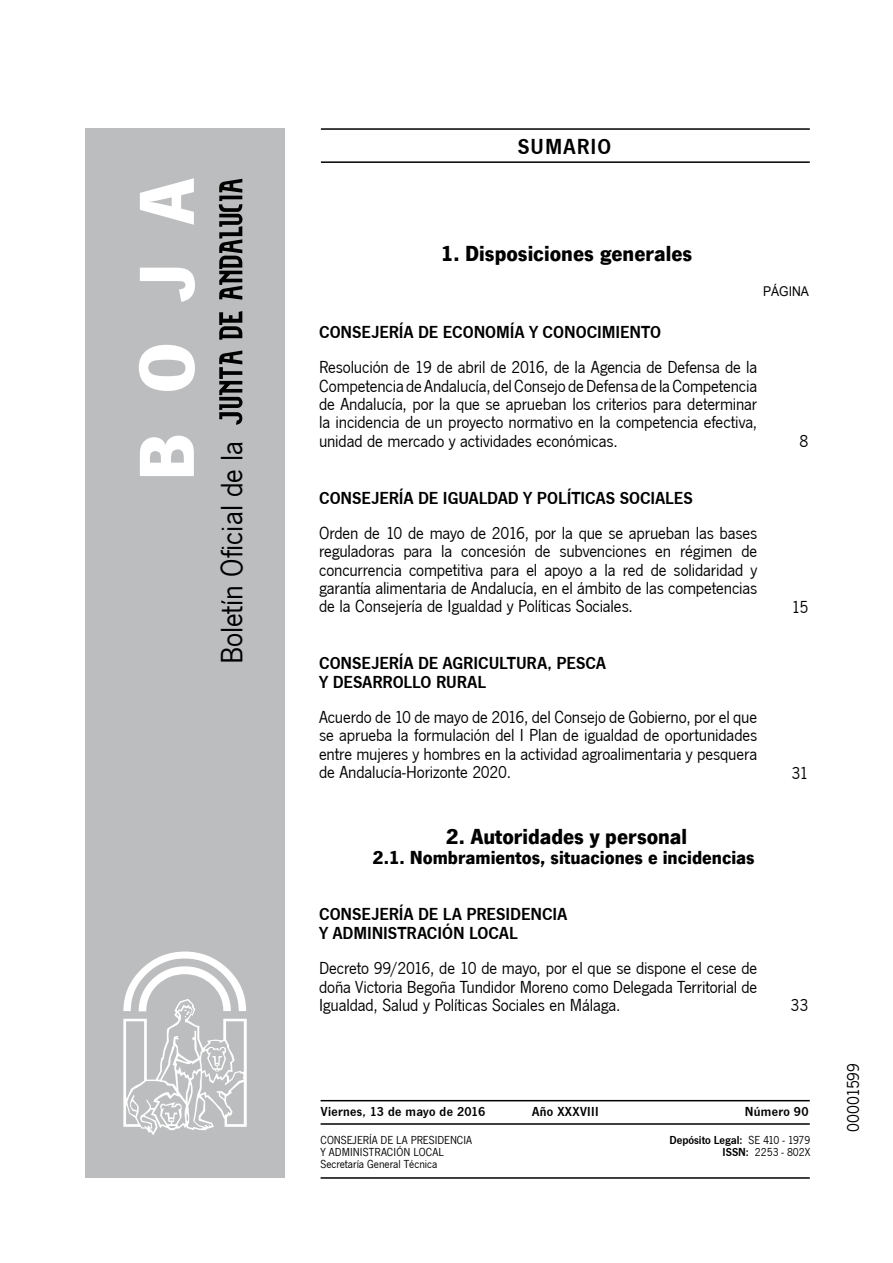
<style>
.page{position:relative;width:893px;height:1263px;background:#fff}
.page>*{position:absolute;margin:0;border:0;box-sizing:border-box;transform-origin:0 0}
.t1{font:700 81px "News Got T";color:#fff}
.t2{font:31.95px "News Got T";color:#000}
.t3{font:700 22.5px "News Got T";color:#000}
.t4{font:600 22.5px "News Got T";letter-spacing:.05em;color:#000}
.t5{font:700 19.5px "News Got T";color:#000}
.t6{font:18px/18.3px "News Got T";letter-spacing:-.01em;color:#000;text-align:justify}
.t7{font:600 18px/18.3px "News Got T";color:#000}
.t8{font:600 13.5px "News Got T";letter-spacing:.025em;color:#000}
.t9{font:13.5px "Arial";color:#000;scale:.9 1}
.t10{font:12px/12px "News Got T";color:#000}
.t11{font:600 12px/12px "News Got T";color:#000;text-align:right}
.s1{font-weight:400}
</style>
<div class="page">
<hr style="left:321px;top:128px;width:488px;height:2px;background:#000">
<hr style="left:321px;top:161px;width:488px;height:2px;background:#000">
<div style="left:85px;top:128px;width:200px;height:1050px;background:#bcbdbe"></div>
<svg style="left:219px;top:351px;width:23px;height:74px"></svg>
<svg style="left:219px;top:311px;width:23px;height:29px"></svg>
<svg style="left:219px;top:179px;width:23px;height:121px"></svg>
<svg style="left:123px;top:952px;width:124px;height:183px"></svg>
<hr style="left:320px;top:1100px;width:489px;height:1px;background:#000">
<hr style="left:320px;top:1177px;width:489px;height:2px;background:#000">
<hr style="left:320px;top:1123px;width:489px;height:2px;background:#000">
<h1 class="t1" style="left:119px;top:481px;width:305px;rotate:-90deg">BOJA</h1>
<h2 class="t2" style="left:214px;top:664px;width:225px;rotate:-90deg">Boletín Oficial de la</h2>
<p class="t4" style="left:517px;top:134px;width:95px">SUMARIO</p>
<p class="t3" style="left:440px;top:240px;width:253px">1. Disposiciones generales</p>
<p class="t9" style="left:763px;top:282px;width:53px">PÁGINA</p>
<p class="t7" style="left:319px;top:323px;width:136px">CONSEJERÍA DE ECONOM</p>
<p class="t7" style="left:510px;top:323px;width:54px">ÍA Y CONOCIMI</p>
<p class="t7" style="left:620px;top:323px;width:40px">ENTO</p>
<p class="t6" style="left:319px;top:358px;width:439px">Resolución de 19 de abril de 2016, de la Agencia de Defensa de la Competencia de Andalucía, del Consejo de Defensa de la Competencia de Andalucía, por la que se aprueban los criterios para determinar la incidencia de un proyecto normativo en la competencia efectiva, unidad de mercado y actividades económicas.</p>
<p class="t7" style="left:319px;top:488px;width:151px">CONSEJERÍA DE IGUALDAD</p>
<p class="t7" style="left:523px;top:488px;width:67px">Y POLÍTICAS</p>
<p class="t7" style="left:619px;top:488px;width:20px">SOCIAL</p>
<p class="t7" style="left:673px;top:488px;width:18px">ES</p>
<p class="t6" style="left:319px;top:524px;width:440px">Orden de 10 de mayo de 2016, por la que se aprueban las bases reguladoras para la concesión de subvenciones en régimen de concurrencia competitiva para el apoyo a la red de solidaridad y garantía alimentaria de Andalucía, en el ámbito de las competencias de la Consejería de Igualdad y Políticas Sociales.</p>
<p class="t7" style="left:319px;top:654px;width:154px">CONSEJERÍA DE AGRICUL</p>
<p class="t7" style="left:507px;top:654px;width:81px">TURA, PESCA</p>
<p class="t7" style="left:319px;top:673px;width:45px">Y DESARROLLO</p>
<p class="t7" style="left:436px;top:673px;width:21px">RURAL</p>
<p class="t6" style="left:319px;top:708px;width:440px">Acuerdo de 10 de mayo de 2016, del Consejo de Gobierno, por el que se aprueba la formulación del I Plan de igualdad de oportunidades entre mujeres y hombres en la actividad agroalimentaria y pesquera de Andalucía-Horizonte 2020.</p>
<p class="t3" style="left:446px;top:823px;width:243px">2. Autoridades y personal</p>
<p class="t5" style="left:372px;top:846px;width:384px">2.1. Nombramientos, situaciones e incidencias</p>
<p class="t7" style="left:319px;top:905px;width:222px">CONSEJERÍA DE LA PRESIDENCIA<br>Y ADMINIS</p>
<p class="t7" style="left:397px;top:924px;width:19px">TRACI</p>
<p class="t7" style="left:442px;top:924px;width:47px">ÓN LOCAL</p>
<p class="t6" style="left:319px;top:959px;width:439px">Decreto 99/2016, de 10 de mayo, por el que se dispone el cese de doña Victoria Begoña Tundidor Moreno como Delegada Territorial de Igualdad, Salud y Políticas Sociales en Málaga.</p>
<p class="t6" style="left:799px;top:432px;width:10px">8</p>
<p class="t6" style="left:791px;top:598px;width:18px">15</p>
<p class="t6" style="left:791px;top:764px;width:18px">31</p>
<p class="t6" style="left:790px;top:996px;width:19px">33</p>
<p class="t8" style="left:321px;top:1104px;width:166px">VIERNES, 13 DE MAYO DE 2016</p>
<p class="t8" style="left:532px;top:1104px;width:68px">AÑO XXXVIII</p>
<p class="t8" style="left:744px;top:1104px;width:65px">NÚMERO 90</p>
<p class="t10" style="left:320px;top:1134px;width:153px">CONSEJERÍA DE LA PRESIDENCIA<br>Y ADMINISTRACIÓN LOCAL<br>Secretaría General Técnica</p>
<p class="t11" style="left:669px;top:1134px;width:142px">DEPÓSITO LEGAL: <span class="s1">SE 410 - 1979<br></span>ISSN: <span class="s1">2253 - 802X</span></p>
<p class="t6" style="left:844px;top:1132px;width:70px;rotate:-90deg">00001599</p>
</div>
